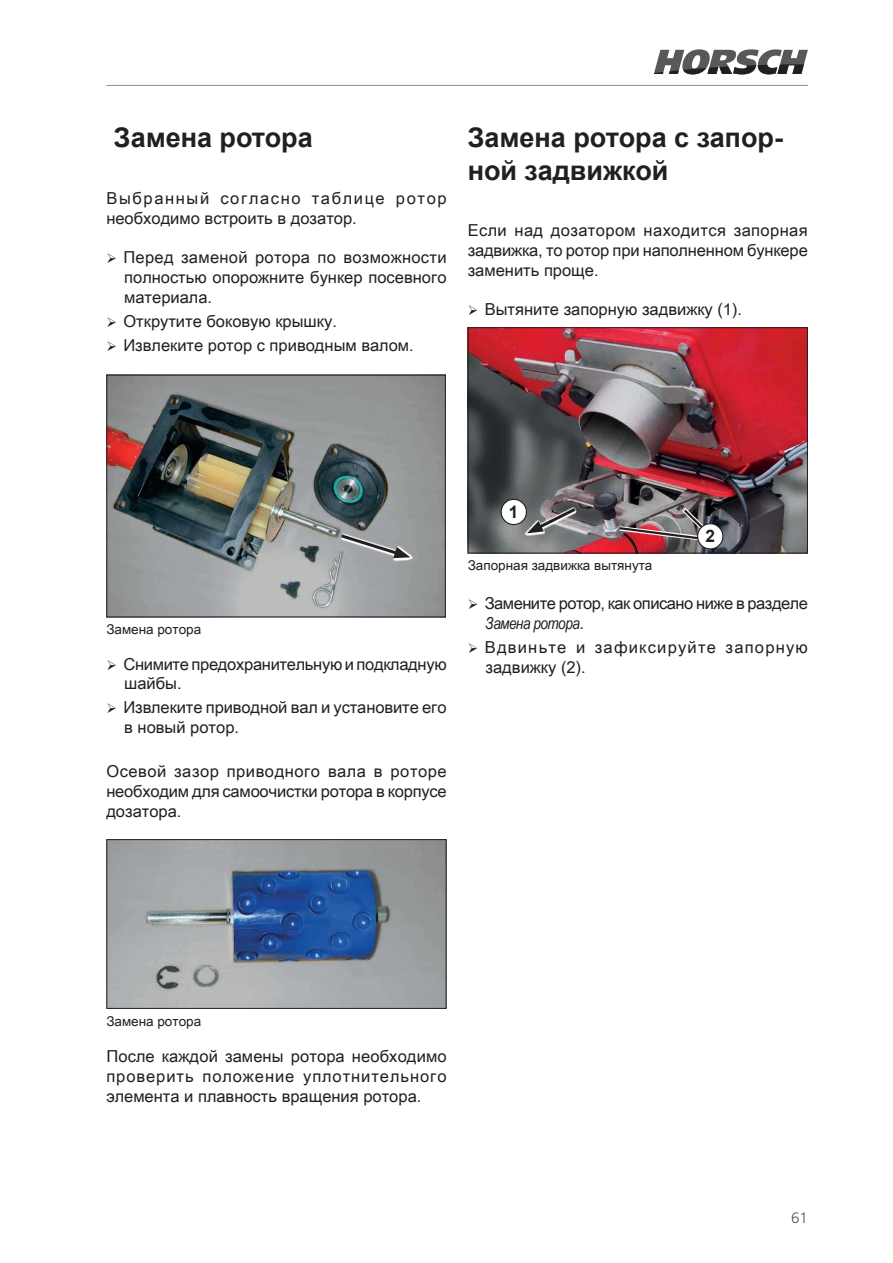
<style>
.page{position:relative;width:893px;height:1263px;background:#fff}
.page>*{position:absolute;margin:0;border:0;box-sizing:border-box;transform-origin:0 0}
.ueberschrift2{font:700 27px/32.4px "Arial";color:#231f20}
.t1{font:700 17.1px "Arial";color:#231f20}
.text{font:16.5px/19.8px "Arial Unicode MS";color:#231f20;text-align:justify}
.text-2{font:16.5px/19.8px "Arial Unicode MS";letter-spacing:.1em;color:#231f20}
.text-3{font:16.5px/19.8px "Arial Unicode MS";letter-spacing:-.03em;color:#231f20}
.text-4{font:16.5px/19.8px "Arial Unicode MS";letter-spacing:-.02em;color:#231f20}
.text-5{font:16.5px/19.8px "Arial Unicode MS";letter-spacing:.075em;color:#231f20}
.t2{font:300 15px "Frutiger LT Pro";color:#57585a}
.bild{font:13.5px "Arial Unicode MS";color:#231f20}
.s1{font-family:"Arial Narrow";font-style:italic}
</style>
<div class="page">
<hr style="left:106px;top:85px;width:702px;height:1px;background:#8f9191">
<svg style="left:654px;top:49px;width:154px;height:25px"></svg>
<img style="left:108px;top:377px;width:336px;height:238px">
<div style="left:106px;top:375px;width:340px;height:242px;border:1px solid #231f20"></div>
<svg style="left:338px;top:513px;width:75px;height:66px;background:#929698"></svg>
<img style="left:108px;top:841px;width:337px;height:166px">
<div style="left:106px;top:839px;width:341px;height:170px;border:1px solid #231f20"></div>
<img style="left:470px;top:329px;width:336px;height:222px">
<div style="left:468px;top:327px;width:340px;height:226px;border:1px solid #231f20"></div>
<img style="left:615px;top:503px;width:111px;height:49px">
<svg style="left:498px;top:492px;width:81px;height:59px;background:#868688"></svg>
<p class="ueberschrift2" style="left:114px;top:122px;width:200px">Замена ротора</p>
<p class="text-2" style="left:106px;top:188px;width:342px">Выбранный согласно таблице ротор необходимо встроить в дозатор.</p>
<p class="text" style="left:123px;top:247px;width:325px">Перед заменой ротора по возможности полностью опорожните бункер посевного материала.</p>
<p class="text" style="left:123px;top:311px;width:215px">Открутите боковую крышку.</p>
<p class="text" style="left:123px;top:335px;width:292px">Извлеките ротор с приводным валом.</p>
<p class="ueberschrift2" style="left:468px;top:122px;width:317px">Замена ротора с запор&shy;ной задвижкой</p>
<p class="text" style="left:468px;top:220px;width:342px">Если над дозатором находится запорная задвижка, то ротор при наполненном бункере заменить проще.</p>
<p class="text" style="left:485px;top:299px;width:259px">Вытяните запорную задвижку (1).</p>
<p class="bild" style="left:106px;top:619px;width:96px">Замена ротора</p>
<p class="text-4" style="left:123px;top:653px;width:325px">Снимите предохранительную и подкладную шайбы.</p>
<p class="text" style="left:123px;top:697px;width:325px">Извлеките приводной вал и установите его в новый ротор.</p>
<p class="text" style="left:106px;top:761px;width:342px">Осевой зазор приводного вала в роторе необходим для самоочистки ротора в корпусе дозатора.</p>
<p class="t1" style="left:509px;top:500px;width:11px">1</p>
<p class="t1" style="left:705px;top:524px;width:11px">2</p>
<p class="bild" style="left:468px;top:555px;width:186px">Запорная задвижка вытянута</p>
<p class="text-3" style="left:485px;top:593px;width:325px">Замените ротор, как описано ниже в разделе<br><span class="s1">Замена ротора</span>.</p>
<p class="text-5" style="left:485px;top:637px;width:325px">Вдвиньте и зафиксируйте запорную задвижку (2).</p>
<p class="bild" style="left:106px;top:1012px;width:96px">Замена ротора</p>
<p class="text" style="left:106px;top:1046px;width:342px">После каждой замены ротора необходимо проверить положение уплотнительного элемента и плавность вращения ротора.</p>
<p class="t2" style="left:791px;top:1209px;width:18px">61</p>
</div>
